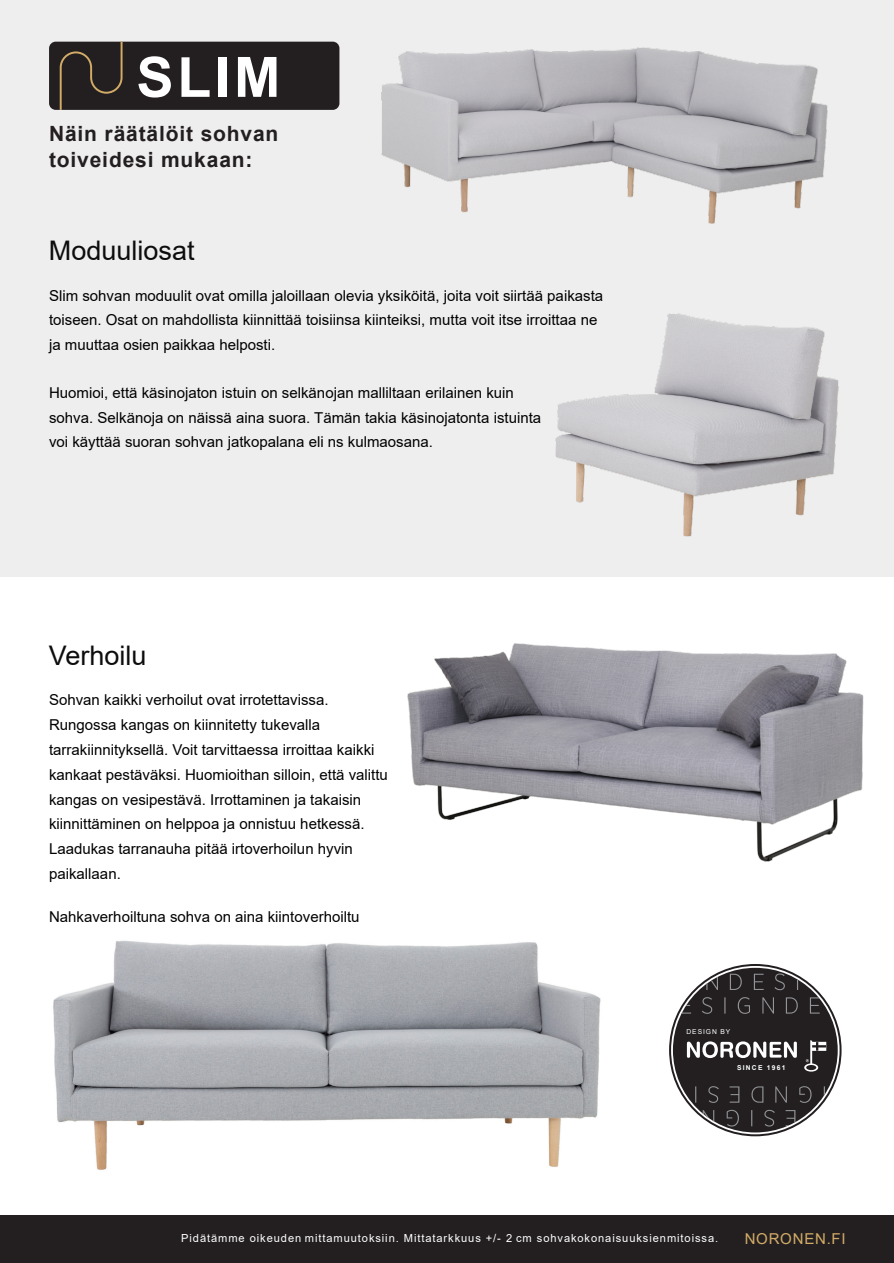
<style>
.page{position:relative;width:894px;height:1263px;background:#fff}
.page>*{position:absolute;margin:0;border:0;box-sizing:border-box;transform-origin:0 0}
.t1{font:700 55.65px "Arial";color:#fff}
.t2{font:27px "Arial";color:#0d0d0d}
.t3{font:700 21px/25.7px "Arial";letter-spacing:.04em;color:#231f20}
.t4{font:15px/24.8px "Arial";color:#000}
.t5{font:15px "Arial";letter-spacing:.05em;color:#d2ac67}
.t6{font:11.1px "Arial";letter-spacing:.08em;color:#fff}
.t7{font:700 6.75px "Arial";letter-spacing:.18em;color:#fff}
.t8{font:6.75px "Arial";letter-spacing:.135em;color:#fff}
</style>
<div class="page">
<div style="left:0;top:0;width:893px;height:576px;background:#efeeee"></div>
<img style="left:381px;top:48px;width:446px;height:176px">
<div style="left:49px;top:42px;width:290px;height:68px;background:#231f20;border-radius:7px"></div>
<svg style="left:60px;top:42px;width:62px;height:68px"></svg>
<div style="left:0;top:1215px;width:893px;height:48px;background:#231f20"></div>
<img style="left:407px;top:576px;width:468px;height:286px">
<img style="left:555px;top:314px;width:282px;height:222px">
<svg style="left:668px;top:964px;width:173px;height:172px"></svg>
<div style="left:672px;top:968px;width:165px;height:164px;background:#231f20;border-radius:50%"></div>
<svg style="left:686px;top:1041px;width:110px;height:17px"></svg>
<svg style="left:804px;top:1040px;width:22px;height:32px"></svg>
<svg style="left:785px;top:997px;width:34px;height:17px"></svg>
<svg style="left:729px;top:973px;width:68px;height:17px"></svg>
<svg style="left:681px;top:997px;width:92px;height:17px"></svg>
<svg style="left:706px;top:977px;width:11px;height:13px"></svg>
<svg style="left:695px;top:1086px;width:68px;height:17px"></svg>
<svg style="left:702px;top:1110px;width:93px;height:16px"></svg>
<svg style="left:775px;top:1086px;width:49px;height:17px"></svg>
<img style="left:53px;top:940px;width:548px;height:230px">
<h1 class="t1" style="left:136px;top:56px;width:145px">SLIM</h1>
<h3 class="t3" style="left:49px;top:123px;width:231px">Näin räätälöit sohvan toiveidesi mukaan:</h3>
<h2 class="t2" style="left:49px;top:241px;width:147px">Moduuliosat</h2>
<p class="t4" style="left:49px;top:284px;width:555px">Slim sohvan moduulit ovat omilla jaloillaan olevia yksiköitä, joita voit siirtää paikasta toiseen. Osat on mahdollista kiinnittää toisiinsa kiinteiksi, mutta voit itse irroittaa ne ja muuttaa osien paikkaa helposti.</p>
<p class="t4" style="left:49px;top:381px;width:493px">Huomioi, että käsinojaton istuin on selkänojan malliltaan erilainen kuin sohva. Selkänoja on näissä aina suora. Tämän takia käsinojatonta istuinta voi käyttää suoran sohvan jatkopalana eli ns kulmaosana.</p>
<h2 class="t2" style="left:49px;top:645px;width:99px">Verhoilu</h2>
<p class="t4" style="left:49px;top:689px;width:340px">Sohvan kaikki verhoilut ovat irrotettavissa.<br>Rungossa kangas on kiinnitetty tukevalla tarrakiinnityksellä. Voit tarvittaessa irroittaa kaikki kankaat pestäväksi. Huomioithan silloin, että valittu kangas on vesipestävä. Irrottaminen ja takaisin kiinnittäminen on helppoa ja onnistuu hetkessä.<br>Laadukas tarranauha pitää irtoverhoilun hyvin paikallaan.</p>
<p class="t4" style="left:49px;top:906px;width:312px">Nahkaverhoiltuna sohva on aina kiintoverhoiltu</p>
<p class="t8" style="left:686px;top:1029px;width:45px">DESIGN BY</p>
<p class="t7" style="left:736px;top:1065px;width:50px">SINCE 1961</p>
<p class="t6" style="left:181px;top:1234px;width:538px">Pidätämme oikeuden mittamuutoksiin. Mittatarkkuus +/- 2 cm sohvakokonaisuuksienmitoissa.</p>
<p class="t5" style="left:744px;top:1233px;width:102px">NORONEN.FI</p>
</div>
